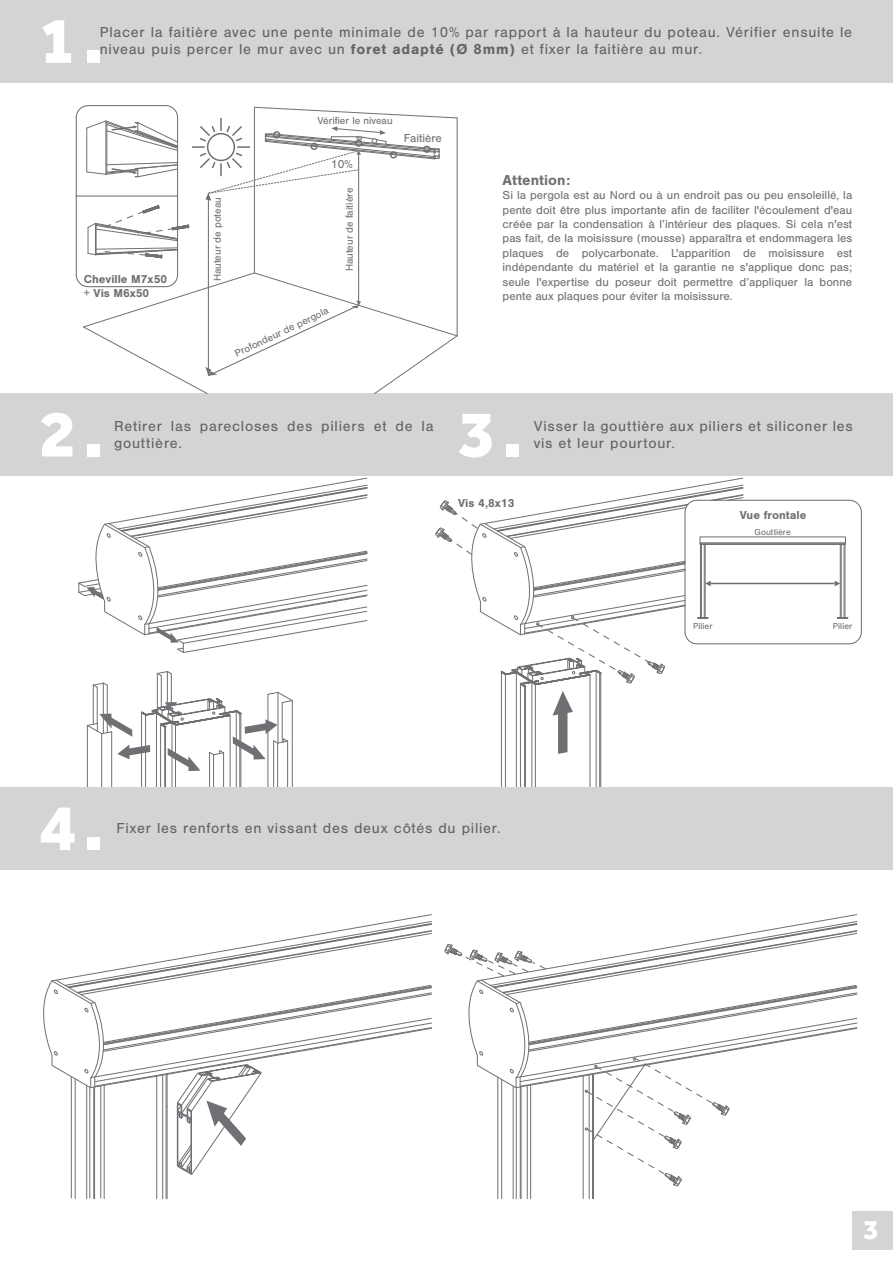
<style>
.page{position:relative;width:893px;height:1263px;background:#fff}
.page>*{position:absolute;margin:0;border:0;box-sizing:border-box;transform-origin:0 0}
.t1{font:800 67.5px "Effra";color:#fff}
.t2{font:800 28.5px "Effra";color:#fff}
.t3{font:15px/16.5px "Nimbus San";letter-spacing:.05em;color:#656365}
.t4{font:700 15px "Nimbus San";color:#6f7073}
.t5{font:12px/14.4px "Nimbus San";color:#6f7073;text-align:justify}
.t6{font:700 12px "Nimbus San";color:#6f7073}
.t7{font:700 11.85px/14.2px "Nimbus San";color:#6f7073}
.t8{font:10.5px "Nimbus San";color:#6f7073}
.t9{font:10.35px "Nimbus San";color:#6f7073}
.t10{font:9px "Nimbus San";color:#6f7073}
.s1{font-weight:700}
</style>
<div class="page">
<div style="left:0;top:0;width:893px;height:82px;background:#d5d4d5"></div>
<div style="left:0;top:394px;width:893px;height:82px;background:#d5d4d5"></div>
<hr style="left:457px;top:118px;width:1px;height:218px;background:#6f7073">
<hr style="left:254px;top:107px;width:1px;height:166px;background:#6f7073">
<hr style="left:358px;top:154px;width:1px;height:151px;background:#6f7073">
<hr style="left:208px;top:193px;width:1px;height:183px;background:#6f7073">
<svg style="left:82px;top:272px;width:376px;height:122px"></svg>
<div style="left:76px;top:105px;width:102px;height:182px;border:1px solid #6f7073;border-radius:12px"></div>
<hr style="left:76px;top:196px;width:102px;height:1px;background:#6f7073">
<svg style="left:86px;top:106px;width:372px;height:153px"></svg>
<hr style="left:141px;top:712px;width:1px;height:75px;background:#6f7073">
<hr style="left:145px;top:715px;width:1px;height:72px;background:#6f7073">
<hr style="left:164px;top:727px;width:1px;height:60px;background:#6f7073">
<hr style="left:165px;top:727px;width:1px;height:60px;background:#6f7073">
<hr style="left:160px;top:725px;width:1px;height:62px;background:#6f7073">
<hr style="left:175px;top:725px;width:1px;height:62px;background:#6f7073">
<hr style="left:230px;top:715px;width:1px;height:72px;background:#6f7073">
<hr style="left:239px;top:714px;width:1px;height:73px;background:#6f7073">
<hr style="left:240px;top:714px;width:1px;height:73px;background:#6f7073">
<svg style="left:78px;top:477px;width:290px;height:176px"></svg>
<hr style="left:209px;top:752px;width:1px;height:35px;background:#6f7073">
<hr style="left:213px;top:755px;width:1px;height:32px;background:#6f7073">
<hr style="left:223px;top:753px;width:1px;height:34px;background:#6f7073">
<hr style="left:273px;top:741px;width:1px;height:46px;background:#6f7073">
<hr style="left:277px;top:743px;width:1px;height:44px;background:#6f7073">
<hr style="left:287px;top:741px;width:1px;height:46px;background:#6f7073">
<hr style="left:156px;top:713px;width:1px;height:74px;background:#6f7073">
<hr style="left:172px;top:723px;width:1px;height:64px;background:#6f7073">
<hr style="left:236px;top:711px;width:1px;height:76px;background:#6f7073">
<hr style="left:501px;top:672px;width:1px;height:115px;background:#6f7073">
<hr style="left:505px;top:674px;width:1px;height:113px;background:#6f7073">
<hr style="left:524px;top:686px;width:1px;height:101px;background:#6f7073">
<hr style="left:525px;top:686px;width:1px;height:101px;background:#6f7073">
<hr style="left:520px;top:684px;width:1px;height:103px;background:#6f7073">
<hr style="left:535px;top:684px;width:1px;height:103px;background:#6f7073">
<hr style="left:590px;top:675px;width:1px;height:112px;background:#6f7073">
<hr style="left:599px;top:673px;width:1px;height:114px;background:#6f7073">
<hr style="left:600px;top:673px;width:1px;height:114px;background:#6f7073">
<hr style="left:516px;top:673px;width:1px;height:114px;background:#6f7073">
<hr style="left:531px;top:682px;width:1px;height:105px;background:#6f7073">
<hr style="left:596px;top:671px;width:1px;height:116px;background:#6f7073">
<hr style="left:87px;top:725px;width:1px;height:62px;background:#6f7073">
<svg style="left:86px;top:671px;width:207px;height:100px"></svg>
<hr style="left:111px;top:732px;width:1px;height:55px;background:#6f7073">
<hr style="left:101px;top:734px;width:1px;height:53px;background:#6f7073">
<hr style="left:268px;top:694px;width:1px;height:93px;background:#6f7073">
<hr style="left:292px;top:701px;width:1px;height:86px;background:#6f7073">
<hr style="left:282px;top:702px;width:1px;height:40px;background:#6f7073">
<hr style="left:278px;top:692px;width:1px;height:51px;background:#6f7073">
<div style="left:684px;top:500px;width:178px;height:144px;border:1px solid #6f7073;border-radius:12px"></div>
<div style="left:700px;top:536px;width:146px;height:9px;border:1px solid #6f7073"></div>
<div style="left:840px;top:544px;width:5px;height:74px;border:1px solid #6f7073"></div>
<svg style="left:837px;top:617px;width:11px;height:2px"></svg>
<hr style="left:700px;top:543px;width:145px;height:1px;background:#6f7073">
<hr style="left:841px;top:544px;width:1px;height:73px;background:#6f7073">
<hr style="left:700px;top:542px;width:145px;height:1px;background:#6f7073">
<hr style="left:844px;top:544px;width:1px;height:73px;background:#6f7073">
<hr style="left:711px;top:583px;width:124px;height:1px;background:#6f7073">
<svg style="left:835px;top:581px;width:5px;height:5px"></svg>
<svg style="left:435px;top:477px;width:309px;height:277px"></svg>
<div style="left:0;top:787px;width:893px;height:82px;background:#d5d4d5"></div>
<svg style="left:43px;top:914px;width:389px;height:262px"></svg>
<hr style="left:93px;top:1087px;width:1px;height:112px;background:#6f7073">
<hr style="left:100px;top:1086px;width:1px;height:112px;background:#6f7073">
<hr style="left:162px;top:1075px;width:1px;height:124px;background:#6f7073">
<hr style="left:94px;top:1087px;width:1px;height:112px;background:#6f7073">
<hr style="left:89px;top:1087px;width:1px;height:111px;background:#6f7073">
<hr style="left:75px;top:1079px;width:1px;height:120px;background:#6f7073">
<hr style="left:71px;top:1076px;width:1px;height:122px;background:#6f7073">
<hr style="left:104px;top:1085px;width:1px;height:114px;background:#6f7073">
<hr style="left:156px;top:1108px;width:1px;height:91px;background:#6f7073">
<hr style="left:156px;top:1076px;width:1px;height:32px;background:#6f7073">
<hr style="left:166px;top:1106px;width:1px;height:93px;background:#6f7073">
<hr style="left:166px;top:1074px;width:1px;height:32px;background:#6f7073">
<hr style="left:167px;top:1106px;width:1px;height:93px;background:#6f7073">
<hr style="left:167px;top:1074px;width:1px;height:32px;background:#6f7073">
<hr style="left:86px;top:1085px;width:1px;height:114px;background:#6f7073">
<hr style="left:520px;top:1087px;width:1px;height:112px;background:#6f7073">
<hr style="left:527px;top:1086px;width:1px;height:113px;background:#6f7073">
<hr style="left:589px;top:1075px;width:1px;height:124px;background:#6f7073">
<hr style="left:521px;top:1087px;width:1px;height:112px;background:#6f7073">
<hr style="left:516px;top:1087px;width:1px;height:112px;background:#6f7073">
<hr style="left:501px;top:1079px;width:1px;height:120px;background:#6f7073">
<hr style="left:497px;top:1077px;width:1px;height:122px;background:#6f7073">
<hr style="left:530px;top:1085px;width:1px;height:114px;background:#6f7073">
<hr style="left:583px;top:1130px;width:1px;height:69px;background:#6f7073">
<hr style="left:592px;top:1128px;width:1px;height:71px;background:#6f7073">
<hr style="left:593px;top:1128px;width:1px;height:71px;background:#6f7073">
<hr style="left:513px;top:1086px;width:1px;height:113px;background:#6f7073">
<svg style="left:444px;top:914px;width:414px;height:274px"></svg>
<div style="left:852px;top:1211px;width:41px;height:38px;background:#d5d4d5"></div>
<h1 class="t1" style="left:39px;top:0;width:66px">1.</h1>
<p class="t3" style="left:100px;top:24px;width:754px">Placer la faitière avec une pente minimale de 10% par rapport à la hauteur du poteau. Vérifier ensuite le niveau puis percer le mur avec un <span class="s1">foret adapté (Ø 8mm)</span> et fixer la faitière au mur.</p>
<p class="t7" style="left:84px;top:272px;width:85px">Cheville M7x50 + Vis M6x50</p>
<p class="t8" style="left:317px;top:114px;width:77px">Vérifier le niveau</p>
<p class="t5" style="left:331px;top:157px;width:23px">10%</p>
<p class="t8" style="left:211px;top:281px;width:86px;rotate:-90deg">Hauteur de poteau</p>
<p class="t8" style="left:343px;top:271px;width:85px;rotate:-90deg">Hauteur de faitière</p>
<p class="t9" style="left:233px;top:348px;width:104px;rotate:-25deg">Profondeur de pergola</p>
<p class="t5" style="left:404px;top:131px;width:40px">Faitière</p>
<p class="t4" style="left:503px;top:171px;width:69px">Attention:</p>
<p class="t5" style="left:503px;top:188px;width:351px">Si la pergola est au Nord ou à un endroit pas ou peu ensoleillé, la pente doit être plus importante afin de faciliter l'écoulement d'eau créée par la condensation à l’intérieur des plaques. Si cela n'est pas fait, de la moisissure (mousse) apparaîtra et endommagera les plaques de polycarbonate. L'apparition de moisissure est indépendante du matériel et la garantie ne s'applique donc pas; seule l'expertise du poseur doit permettre d’appliquer la bonne pente aux plaques pour éviter la moisissure.</p>
<h1 class="t1" style="left:39px;top:394px;width:66px">2.</h1>
<p class="t3" style="left:114px;top:418px;width:321px">Retirer las parecloses des piliers et de la gouttière.</p>
<p class="t3" style="left:534px;top:418px;width:321px">Visser la gouttière aux piliers et siliconer les vis et leur pourtour.</p>
<h1 class="t1" style="left:458px;top:394px;width:66px">3.</h1>
<p class="t6" style="left:458px;top:496px;width:58px">Vis 4,8x13</p>
<h1 class="t1" style="left:39px;top:787px;width:66px">4.</h1>
<p class="t3" style="left:116px;top:820px;width:386px">Fixer les renforts en vissant des deux côtés du pilier.</p>
<p class="t6" style="left:740px;top:509px;width:68px">Vue frontale</p>
<p class="t10" style="left:755px;top:527px;width:38px">Gouttière</p>
<p class="t10" style="left:693px;top:621px;width:21px">Pilier</p>
<p class="t10" style="left:833px;top:621px;width:21px">Pilier</p>
<h2 class="t2" style="left:863px;top:1213px;width:17px">3</h2>
</div>
